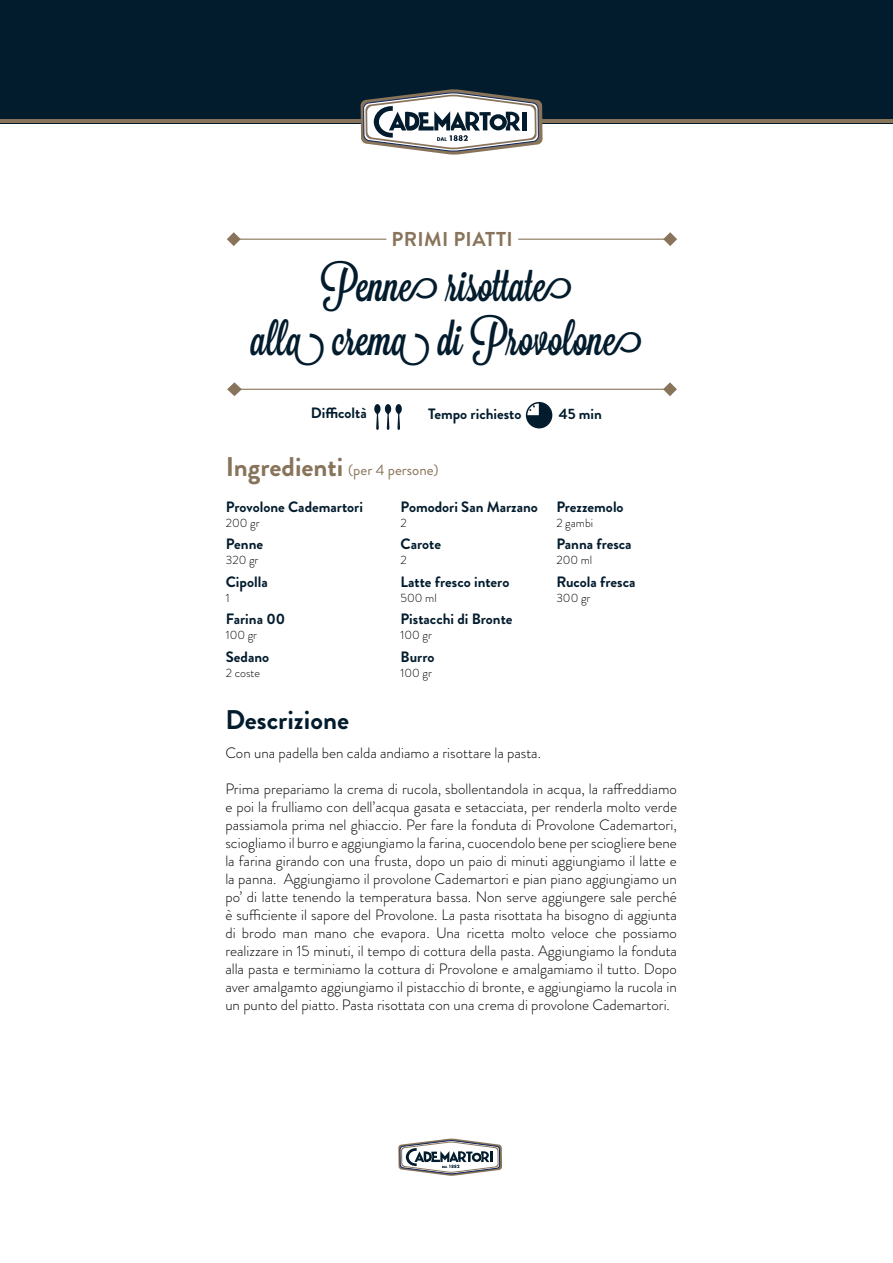
<style>
.page{position:relative;width:893px;height:1263px;background:#fff}
.page>*{position:absolute;margin:0;border:0;box-sizing:border-box;transform-origin:0 0}
.t1{font:45px/54px "Lavanderia Sturdy";color:#031c2d;text-align:center}
.t2{font:700 27px "Brandon Grotesque";color:#88745a}
.t3{font:700 27px "Brandon Grotesque";color:#031c2d}
.t4{font:700 20.1px "Brandon Grotesque";letter-spacing:.02em;color:#88745a}
.t5{font:300 15px/18px "Brandon Grotesque";color:#000;text-align:justify}
.t6{font:700 15px "Brandon Grotesque";color:#031c2d}
.t7{font:15px "Brandon Grotesque";color:#88745a}
.t8{font:300 12px "Brandon Grotesque";color:#000}
</style>
<div class="page">
<div style="left:0;top:0;width:893px;height:123px;background:#031c2d"></div>
<hr style="left:0;top:119px;width:893px;height:4px;background:#88745a">
<svg style="left:361px;top:89px;width:182px;height:66px"></svg>
<svg style="left:398px;top:1138px;width:104px;height:38px"></svg>
<svg style="left:663px;top:382px;width:14px;height:14px"></svg>
<svg style="left:227px;top:232px;width:14px;height:14px"></svg>
<hr style="left:231px;top:239px;width:155px;height:1px;background:#88745a">
<svg style="left:663px;top:232px;width:14px;height:14px"></svg>
<hr style="left:518px;top:239px;width:148px;height:1px;background:#88745a">
<svg style="left:227px;top:382px;width:15px;height:14px"></svg>
<hr style="left:236px;top:389px;width:434px;height:1px;background:#88745a">
<svg style="left:525px;top:402px;width:28px;height:27px"></svg>
<svg style="left:374px;top:404px;width:28px;height:26px"></svg>
<h3 class="t4" style="left:392px;top:225px;width:123px">PRIMI PIATTI</h3>
<h1 class="t1" style="left:251px;top:259px;width:392px">Penne risottate<br>alla crema di Provolone</h1>
<p class="t6" style="left:311px;top:403px;width:57px">Difficoltà</p>
<h2 class="t2" style="left:226px;top:448px;width:119px">Ingredienti</h2>
<p class="t6" style="left:428px;top:403px;width:95px">Tempo richiesto</p>
<p class="t6" style="left:559px;top:404px;width:45px">45 min</p>
<p class="t7" style="left:348px;top:460px;width:92px">(per 4 persone)</p>
<p class="t6" style="left:226px;top:496px;width:139px">Provolone Cademartori</p>
<p class="t8" style="left:226px;top:514px;width:35px">200 gr</p>
<p class="t6" style="left:226px;top:533px;width:39px">Penne</p>
<p class="t8" style="left:226px;top:552px;width:34px">320 gr</p>
<p class="t6" style="left:226px;top:571px;width:43px">Cipolla</p>
<p class="t8" style="left:226px;top:589px;width:5px">1</p>
<p class="t6" style="left:226px;top:608px;width:61px">Farina 00</p>
<p class="t8" style="left:226px;top:627px;width:33px">100 gr</p>
<p class="t6" style="left:226px;top:646px;width:45px">Sedano</p>
<p class="t8" style="left:226px;top:664px;width:36px">2 coste</p>
<h2 class="t3" style="left:225px;top:701px;width:125px">Descrizione</h2>
<p class="t6" style="left:401px;top:496px;width:139px">Pomodori San Marzano</p>
<p class="t8" style="left:401px;top:514px;width:8px">2</p>
<p class="t6" style="left:401px;top:533px;width:42px">Carote</p>
<p class="t8" style="left:401px;top:552px;width:8px">2</p>
<p class="t6" style="left:401px;top:571px;width:110px">Latte fresco intero</p>
<p class="t8" style="left:401px;top:589px;width:38px">500 ml</p>
<p class="t6" style="left:401px;top:608px;width:113px">Pistacchi di Bronte</p>
<p class="t8" style="left:401px;top:627px;width:33px">100 gr</p>
<p class="t6" style="left:401px;top:646px;width:35px">Burro</p>
<p class="t8" style="left:401px;top:664px;width:33px">100 gr</p>
<p class="t6" style="left:556px;top:496px;width:69px">Prezzemolo</p>
<p class="t8" style="left:556px;top:514px;width:38px">2 gambi</p>
<p class="t6" style="left:556px;top:533px;width:77px">Panna fresca</p>
<p class="t8" style="left:556px;top:552px;width:37px">200 ml</p>
<p class="t6" style="left:556px;top:571px;width:81px">Rucola fresca</p>
<p class="t8" style="left:556px;top:589px;width:36px">300 gr</p>
<p class="t5" style="left:225px;top:744px;width:317px">Con una padella ben calda andiamo a risottare la pasta.</p>
<p class="t5" style="left:225px;top:780px;width:453px">Prima prepariamo la crema di rucola, sbollentandola in acqua, la raffreddiamo e poi la frulliamo con dell’acqua gasata e setacciata, per renderla molto verde passiamola prima nel ghiaccio. Per fare la fonduta di Provolone Cademartori, sciogliamo il burro e aggiungiamo la farina, cuocendolo bene per sciogliere bene la farina girando con una frusta, dopo un paio di minuti aggiungiamo il latte e la panna. Aggiungiamo il provolone Cademartori e pian piano aggiungiamo un po’ di latte tenendo la temperatura bassa. Non serve aggiungere sale perché è sufficiente il sapore del Provolone. La pasta risottata ha bisogno di aggiunta di brodo man mano che evapora. Una ricetta molto veloce che possiamo realizzare in 15 minuti, il tempo di cottura della pasta. Aggiungiamo la fonduta alla pasta e terminiamo la cottura di Provolone e amalgamiamo il tutto. Dopo aver amalgamto aggiungiamo il pistacchio di bronte, e aggiungiamo la rucola in un punto del piatto. Pasta risottata con una crema di provolone Cademartori.</p>
</div>
